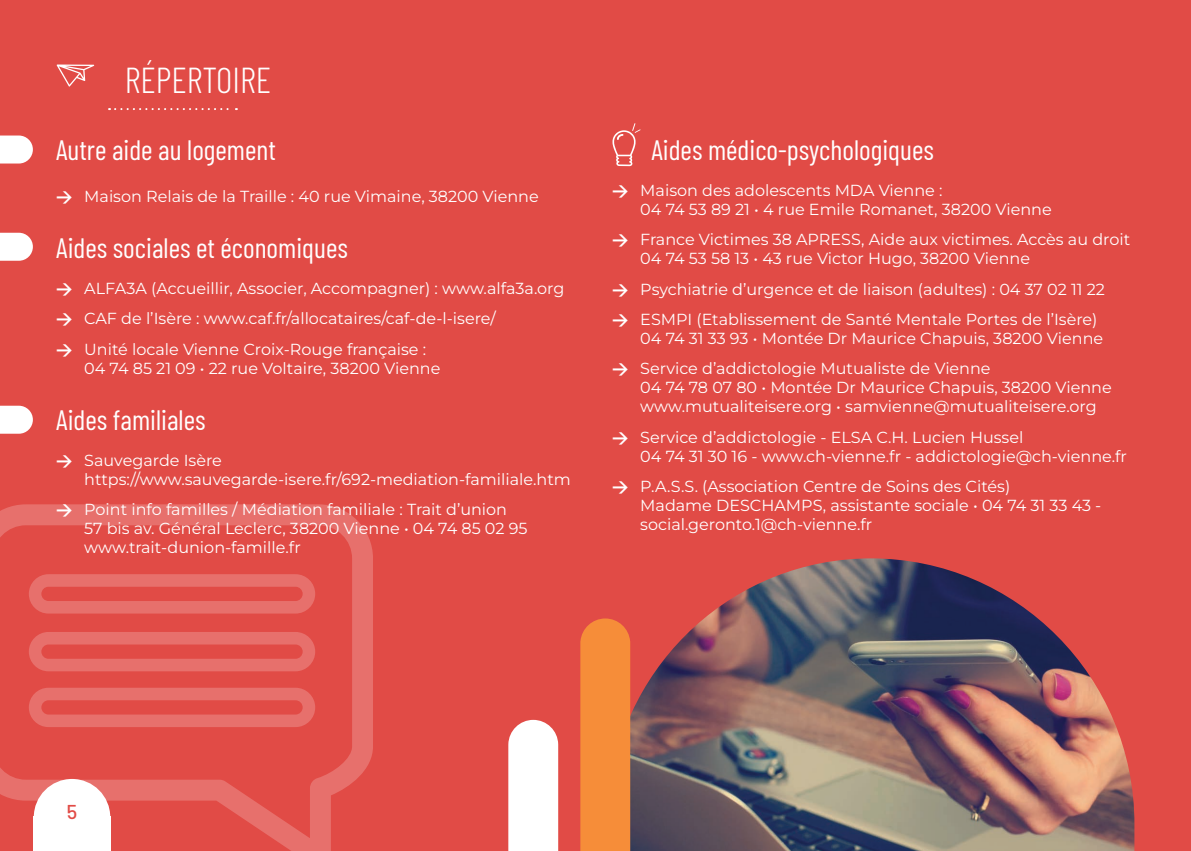
<style>
.page{position:relative;width:1191px;height:851px;background:#fff}
.page>*{position:absolute;margin:0;border:0;box-sizing:border-box;transform-origin:0 0}
.t1{font:300 36px "Barlow Condensed";color:#fff}
.t2{font:28px "Barlow Condensed";color:#fff}
.t3{font:500 20px "Barlow";color:#e14b46}
.t4{font:16px/19px "Montserrat";color:#fff}
.s1{font-family:"DIN";font-weight:700}
</style>
<div class="page">
<div style="left:0;top:0;width:1191px;height:850px;background:#e14b46"></div>
<svg style="left:0;top:504px;width:373px;height:346px"></svg>
<svg style="left:29px;top:574px;width:286px;height:39px"></svg>
<svg style="left:29px;top:632px;width:286px;height:39px"></svg>
<svg style="left:29px;top:687px;width:286px;height:40px"></svg>
<svg style="left:57px;top:64px;width:37px;height:23px"></svg>
<img style="left:630px;top:558px;width:504px;height:292px">
<div style="left:580px;top:618px;width:50px;height:232px;background:#f68d39"></div>
<div style="left:508px;top:719px;width:50px;height:131px;background:#fff"></div>
<svg style="left:109px;top:108px;width:128px;height:2px"></svg>
<svg style="left:34px;top:778px;width:76px;height:38px;background:#f8dad9"></svg>
<div style="left:33px;top:816px;width:78px;height:34px;background:#fff"></div>
<svg style="left:0;top:135px;width:33px;height:28px"></svg>
<svg style="left:0;top:233px;width:33px;height:28px"></svg>
<svg style="left:0;top:405px;width:33px;height:28px"></svg>
<svg style="left:612px;top:123px;width:28px;height:43px"></svg>
<h1 class="t1" style="left:125px;top:54px;width:148px">RÉPERTOIRE</h1>
<h2 class="t2" style="left:56px;top:130px;width:221px">Autre aide au logement</h2>
<p class="t4" style="left:56px;top:186px;width:484px"><span class="s1">&gt;</span> Maison Relais de la Traille : 40 rue Vimaine, 38200 Vienne</p>
<h2 class="t2" style="left:56px;top:228px;width:293px">Aides sociales et économiques</h2>
<p class="t4" style="left:56px;top:272px;width:509px;line-height:30.4px"><span class="s1">&gt;</span> ALFA3A (Accueillir, Associer, Accompagner) : www.alfa3a.org <span class="s1">&gt;</span> CAF de l’Isère : www.caf.fr/allocataires/caf-de-l-isere/<br><span class="s1">&gt;</span> Unité locale Vienne Croix-Rouge française :</p>
<p class="t4" style="left:84px;top:358px;width:358px">04 74 85 21 09 • 22 rue Voltaire, 38200 Vienne</p>
<h2 class="t2" style="left:56px;top:400px;width:151px">Aides familiales</h2>
<p class="t4" style="left:84px;top:450px;width:488px;text-indent:-28px"><span class="s1">&gt;</span> Sauvegarde Isère https://www.sauvegarde-isere.fr/692-mediation-familiale.htm</p>
<p class="t4" style="left:84px;top:499px;width:445px;text-indent:-28px"><span class="s1">&gt;</span> Point info familles / Médiation familiale : Trait d’union<br>57 bis av. Général Leclerc, 38200 Vienne • 04 74 85 02 95 www.trait-dunion-famille.fr</p>
<h2 class="t2" style="left:651px;top:130px;width:284px">Aides médico-psychologiques</h2>
<p class="t4" style="left:640px;top:180px;width:413px;text-indent:-28px"><span class="s1">&gt;</span> Maison des adolescents MDA Vienne :<br>04 74 53 89 21 • 4 rue Emile Romanet, 38200 Vienne</p>
<p class="t4" style="left:640px;top:230px;width:491px;text-indent:-28px"><span class="s1">&gt;</span> France Victimes 38 APRESS, Aide aux victimes. Accès au droit<br>04 74 53 58 13 • 43 rue Victor Hugo, 38200 Vienne</p>
<p class="t4" style="left:612px;top:273px;width:494px;line-height:30.4px"><span class="s1">&gt;</span> Psychiatrie d’urgence et de liaison (adultes) : 04 37 02 11 22 <span class="s1">&gt;</span> ESMPI (Etablissement de Santé Mentale Portes de l’Isère)</p>
<p class="t4" style="left:612px;top:323px;width:492px;line-height:30.4px;text-indent:28px">04 74 31 33 93 • Montée Dr Maurice Chapuis, 38200 Vienne <span class="s1">&gt;</span> Service d’addictologie Mutualiste de Vienne</p>
<p class="t4" style="left:640px;top:378px;width:473px">04 74 78 07 80 • Montée Dr Maurice Chapuis, 38200 Vienne www.mutualiteisere.org • samvienne@mutualiteisere.org</p>
<p class="t4" style="left:640px;top:427px;width:488px;text-indent:-28px"><span class="s1">&gt;</span> Service d’addictologie - ELSA C.H. Lucien Hussel<br>04 74 31 30 16 - www.ch-vienne.fr - addictologie@ch-vienne.fr</p>
<p class="t4" style="left:640px;top:476px;width:462px;text-indent:-28px"><span class="s1">&gt;</span> P.A.S.S. (Association Centre de Soins des Cités)<br>Madame DESCHAMPS, assistante sociale • 04 74 31 33 43 - social.geronto.1@ch-vienne.fr</p>
<p class="t3" style="left:67px;top:796px;width:12px">5</p>
</div>
